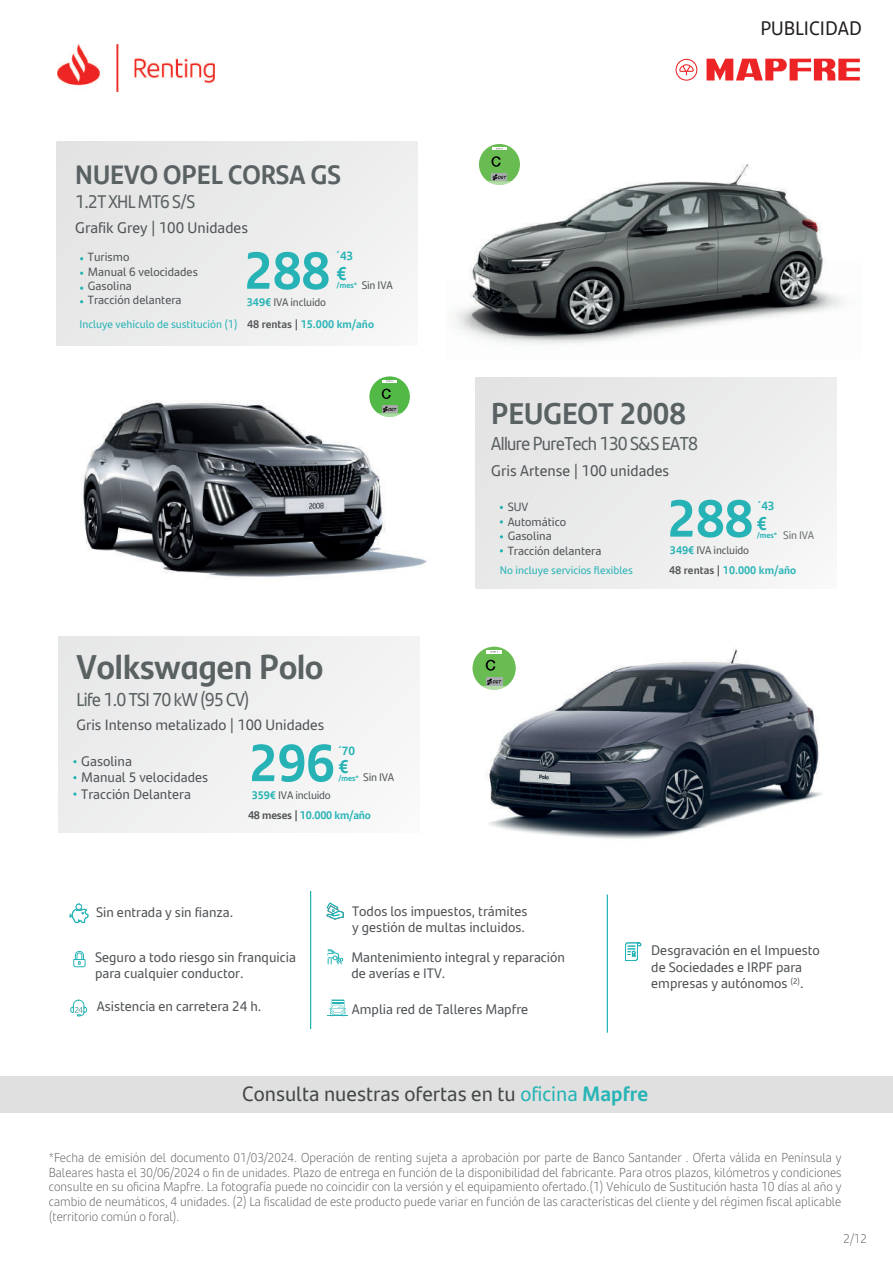
<style>
.page{position:relative;width:893px;height:1263px;background:#fff}
.page>*{position:absolute;margin:0;border:0;box-sizing:border-box;transform-origin:0 0}
.t1{font:700 52.05px "Santander Headline";color:#27b3b5}
.t2{font:700 34.5px "Santander Headline";color:#5a6163}
.t3{font:700 30px "Santander Headline";color:#5a6163}
.t4{font:700 26.7px "Santander Headline";color:#5a6163}
.t5{font:20.7px "Santander Text";color:#454849}
.t6{font:19.5px "Santander Text";color:#231f20}
.t7{font:18.75px "Santander Headline";letter-spacing:-.035em;color:#5a6163;scale:.96 1}
.t8{font:18.75px "Santander Headline";letter-spacing:-.035em;color:#596062;scale:.96 1}
.t9{font:700 18.6px "Santander Headline";color:#27b3b5}
.t10{font:18.45px "Santander Headline";letter-spacing:-.035em;color:#5a6163;scale:.96 1}
.t11{font:15.45px "Santander Text";color:#505457}
.t12{font:15px "Santander Text";color:#505457}
.t13{font:13.8px/16.6px "Santander Text";color:#505457}
.t14{font:300 12.9px/15px "Santander Text";color:#57585a;text-align:justify;scale:.96 1}
.t15{font:300 12.45px "Santander Text";color:#57585a;scale:.96 1}
.t16{font:12px/14.4px "Santander Text";color:#505457}
.t17{font:700 12px "Santander Headline";color:#27b3b5}
.t18{font:11.1px "Santander Text";color:#27b3b5}
.t19{font:11.1px "Santander Text";letter-spacing:-.02em;color:#515657}
.t20{font:700 11.1px "Santander Text";color:#27b3b5}
.t21{font:700 11.1px "Santander Text";letter-spacing:-.02em;color:#27b3b5}
.t22{font:11.1px "Santander Text";letter-spacing:-.02em;color:#515557}
.t23{font:700 8.1px "Santander Headline";color:#27b3b5}
.s1{font-weight:700;color:#27b3b5}
.s2{color:#58595b}
.s3{color:#515557}
.s4{color:#26b4b6}
.s5{font-weight:700;color:#26b4b6}
.s6{font-size:12.45px}
</style>
<div class="page">
<div style="left:0;top:1076px;width:893px;height:36px;background:#dfe0df"></div>
<img style="left:81px;top:377px;width:412px;height:212px">
<svg style="left:476px;top:377px;width:360px;height:211px"></svg>
<div style="left:369px;top:376px;width:41px;height:41px;background:#52b947;border-radius:50%"></div>
<hr style="left:382px;top:380px;width:15px;height:3px;background:#fff">
<svg style="left:382px;top:406px;width:15px;height:1px"></svg>
<svg style="left:378px;top:407px;width:23px;height:10px"></svg>
<svg style="left:382px;top:389px;width:9px;height:10px"></svg>
<svg style="left:386px;top:380px;width:7px;height:2px"></svg>
<img style="left:474px;top:646px;width:348px;height:193px">
<div style="left:472px;top:647px;width:44px;height:43px;background:#69bc51;border-radius:50%"></div>
<hr style="left:486px;top:650px;width:16px;height:3px;background:#fff">
<div style="left:486px;top:678px;width:16px;height:8px;background:#a8acac"></div>
<svg style="left:482px;top:679px;width:25px;height:11px"></svg>
<svg style="left:486px;top:660px;width:9px;height:11px"></svg>
<div style="left:59px;top:636px;width:360px;height:197px;background:#f0f0f1"></div>
<svg style="left:73px;top:760px;width:4px;height:3px"></svg>
<svg style="left:73px;top:776px;width:4px;height:3px"></svg>
<svg style="left:73px;top:792px;width:4px;height:4px"></svg>
<svg style="left:57px;top:142px;width:360px;height:204px"></svg>
<img style="left:455px;top:144px;width:390px;height:200px">
<div style="left:479px;top:144px;width:41px;height:41px;background:#69bc51;border-radius:50%"></div>
<hr style="left:492px;top:147px;width:15px;height:3px;background:#fff">
<div style="left:492px;top:173px;width:15px;height:8px;background:#a8acac"></div>
<svg style="left:488px;top:174px;width:23px;height:11px"></svg>
<svg style="left:491px;top:156px;width:10px;height:11px"></svg>
<svg style="left:676px;top:59px;width:21px;height:22px"></svg>
<svg style="left:706px;top:59px;width:154px;height:21px"></svg>
<img style="left:58px;top:45px;width:157px;height:47px">
<svg style="left:327px;top:999px;width:21px;height:18px"></svg>
<svg style="left:327px;top:949px;width:16px;height:16px"></svg>
<svg style="left:326px;top:902px;width:18px;height:18px"></svg>
<svg style="left:69px;top:904px;width:19px;height:19px"></svg>
<svg style="left:73px;top:951px;width:13px;height:16px"></svg>
<svg style="left:70px;top:1000px;width:17px;height:16px"></svg>
<hr style="left:310px;top:891px;width:1px;height:138px;background:#27b3b5">
<hr style="left:607px;top:894px;width:1px;height:139px;background:#27b3b5">
<svg style="left:625px;top:942px;width:16px;height:19px"></svg>
<h3 class="t4" style="left:75px;top:153px;width:267px">NUEVO OPEL CORSA GS</h3>
<p class="t11" style="left:75px;top:216px;width:174px">Grafik Grey | 100 Unidades</p>
<h3 class="t10" style="left:75px;top:188px;width:126px">1.2T XHL MT6 S/S</h3>
<p class="t16" style="left:88px;top:249px;width:112px">Turismo<br>Manual 6 velocidades<br>Gasolina<br>Tracción delantera</p>
<p class="t18" style="left:80px;top:316px;width:159px">Incluye vehículo de sustitución (1)</p>
<h1 class="t1" style="left:244px;top:230px;width:87px">288</h1>
<p class="t19" style="left:247px;top:293px;width:81px"><span class="s1">349€</span> IVA incluido</p>
<p class="t17" style="left:337px;top:246px;width:18px">´43</p>
<h3 class="t9" style="left:337px;top:259px;width:12px">€</h3>
<p class="t23" style="left:337px;top:279px;width:22px">/mes*</p>
<p class="t19" style="left:362px;top:276px;width:33px">Sin IVA</p>
<p class="t20" style="left:247px;top:315px;width:129px"><span class="s2">48 rentas |</span> 15.000 km/año</p>
<h2 class="t2" style="left:77px;top:640px;width:248px">Volkswagen Polo</h2>
<h3 class="t8" style="left:77px;top:685px;width:181px">Life 1.0 TSI 70 kW (95 CV)</h3>
<p class="t12" style="left:77px;top:713px;width:249px">Gris Intenso metalizado | 100 Unidades</p>
<p class="t13" style="left:81px;top:752px;width:128px">Gasolina<br>Manual 5 velocidades<br>Tracción Delantera</p>
<h1 class="t1" style="left:249px;top:722px;width:87px">296</h1>
<p class="t17" style="left:338px;top:741px;width:18px">´70</p>
<h3 class="t9" style="left:338px;top:752px;width:12px">€</h3>
<p class="t23" style="left:338px;top:772px;width:22px">/mes*</p>
<p class="t21" style="left:248px;top:807px;width:124px"><span class="s3">48 meses |</span> 10.000 km/año</p>
<p class="t22" style="left:363px;top:769px;width:33px">Sin IVA</p>
<p class="t19" style="left:252px;top:787px;width:81px"><span class="s1">359€</span> IVA incluido</p>
<h3 class="t6" style="left:760px;top:13px;width:103px">PUBLICIDAD</h3>
<h3 class="t3" style="left:491px;top:390px;width:196px">PEUGEOT 2008</h3>
<p class="t11" style="left:491px;top:459px;width:179px">Gris Artense | 100 unidades</p>
<h3 class="t7" style="left:491px;top:429px;width:217px">Allure PureTech 130 S&amp;S EAT8</h3>
<h1 class="t1" style="left:667px;top:478px;width:87px">288</h1>
<p class="t16" style="left:508px;top:499px;width:22px">SUV</p>
<p class="t17" style="left:758px;top:496px;width:18px">´43</p>
<p class="t16" style="left:508px;top:514px;width:95px">Automático<br>Gasolina<br>Tracción delantera</p>
<p class="t18" style="left:500px;top:562px;width:135px">No incluye servicios flexibles</p>
<h3 class="t9" style="left:757px;top:509px;width:12px">€</h3>
<p class="t23" style="left:757px;top:529px;width:22px">/mes*</p>
<p class="t19" style="left:783px;top:527px;width:33px">Sin IVA</p>
<p class="t19" style="left:670px;top:541px;width:81px"><span class="s1">349€</span> IVA incluido</p>
<p class="t20" style="left:669px;top:562px;width:129px"><span class="s2">48 rentas |</span> 10.000 km/año</p>
<p class="t13" style="left:96px;top:903px;width:139px">Sin entrada y sin fianza.</p>
<p class="t13" style="left:95px;top:948px;width:202px">Seguro a todo riesgo sin franquicia para cualquier conductor.</p>
<p class="t13" style="left:97px;top:997px;width:166px">Asistencia en carretera 24 h.</p>
<p class="t13" style="left:352px;top:902px;width:177px">Todos los impuestos, trámites y gestión de multas incluidos.</p>
<p class="t13" style="left:351px;top:948px;width:215px">Mantenimiento integral y reparación de averías e ITV.</p>
<p class="t13" style="left:352px;top:1000px;width:178px">Amplia red de Talleres Mapfre</p>
<p class="t13" style="left:651px;top:941px;width:170px">Desgravación en el Impuesto de Sociedades e IRPF para empresas y autónomos <sup>(2)</sup>.</p>
<h3 class="t5" style="left:242px;top:1078px;width:408px">Consulta nuestras ofertas en tu <span class="s4">oficina</span> <span class="s5">Mapfre</span></h3>
<p class="t14" style="left:49px;top:1149px;width:827px">*Fecha de emisión del documento <span class="s6">01/03/2024</span>. Operación de renting sujeta a aprobación por parte de Banco Santander . Oferta válida en Península y Baleares hasta el <span class="s6">30/06/2024 o fin de unidades</span>. Plazo de entrega en función de la disponibilidad del fabricante. Para otros plazos, kilómetros y condiciones consulte en su oficina Mapfre. La fotografía puede no coincidir con la versión y el equipamiento ofertado.(1) Vehículo de Sustitución hasta 10 días al año y cambio de neumáticos, 4 unidades. (2) La fiscalidad de este producto puede variar en función de las características del cliente y del régimen fiscal aplicable (territorio común o foral).</p>
<p class="t15" style="left:843px;top:1229px;width:26px">2/12</p>
</div>
